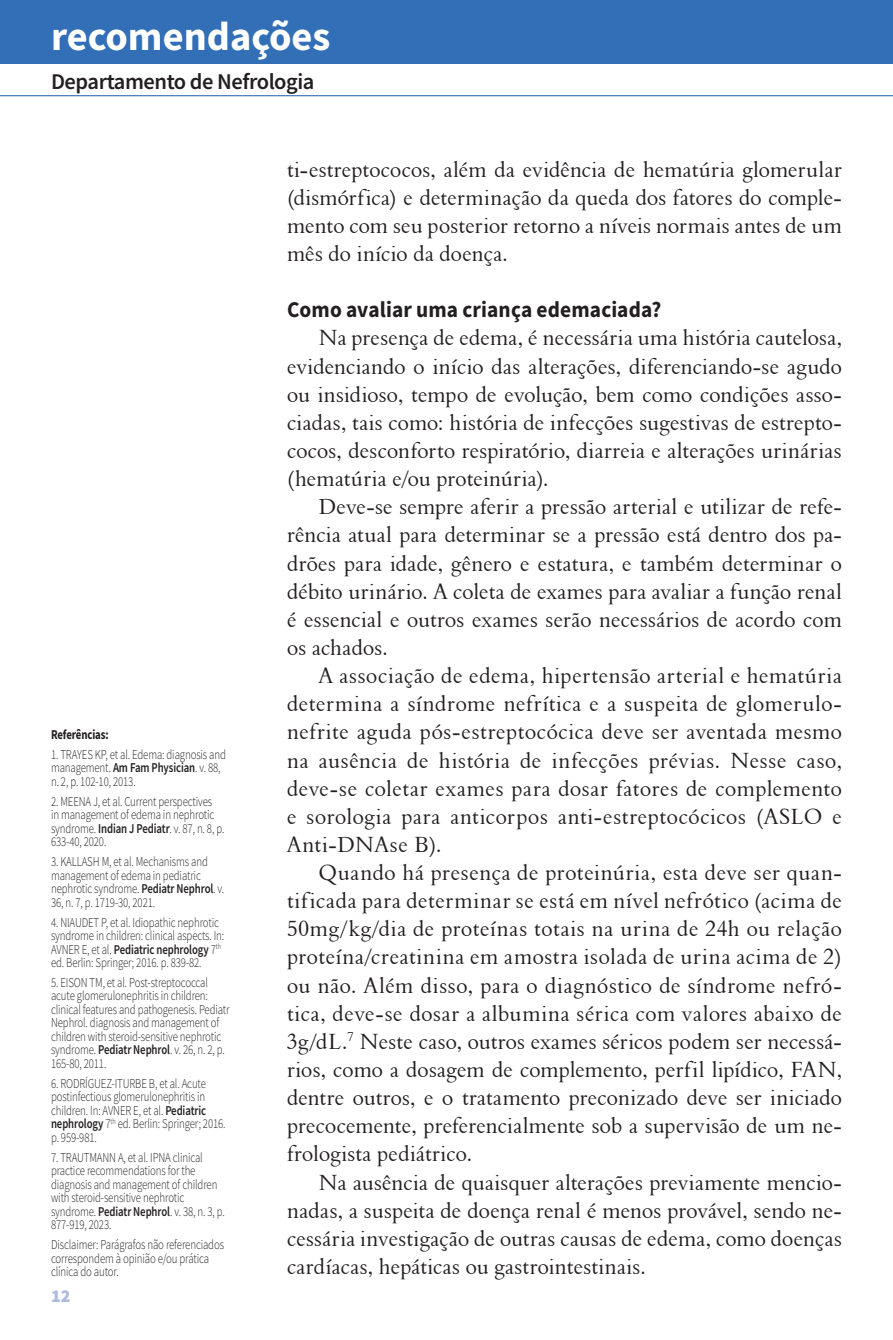
<style>
.page{position:relative;width:893px;height:1340px;background:#fff}
.page>*{position:absolute;margin:0;border:0;box-sizing:border-box;transform-origin:0 0}
.t1{font:700 40.5px "Source Sans Pro";color:#fff}
.texto{font:22.5px/28.1px "Aldine 401 BT Roman A";letter-spacing:.015em;color:#231f20;text-align:justify;scale:.95 1}
.texto-2{font:700 22.5px "Source Sans Pro";letter-spacing:.005em;color:#231f20;scale:.95 1}
.t2{font:600 22.5px "Source Sans Pro";letter-spacing:-.02em;color:#231f20}
.t3{font:900 18px "Source Sans Pro";color:#aebade}
.t4{font:300 13.5px/13.5px "Source Sans Pro";letter-spacing:-.01em;color:#231f20;scale:.8 1}
.t5{font:700 13.5px "Source Sans Pro";letter-spacing:-.01em;color:#231f20;scale:.8 1}
.s1{font-weight:600}
</style>
<div class="page">
<div style="left:0;top:0;width:893px;height:64px;background:#326fb7"></div>
<hr style="left:0;top:95px;width:893px;height:1px;background:#326fb7">
<p class="t1" style="left:51px;top:10px;width:281px">recomendações</p>
<p class="t2" style="left:51px;top:66px;width:265px">Departamento de Nefrologia</p>
<p class="t5" style="left:51px;top:725px;width:74px">Referências:</p>
<p class="t4" style="left:51px;top:747px;width:220px">1. TRAYES KP, et al. Edema: diagnosis and management. <span class="s1">Am Fam Physician</span>. v. 88, n. 2, p. 102-10, 2013.</p>
<p class="t4" style="left:51px;top:794px;width:218px">2. MEENA J, et al. Current perspectives<br>in management of edema in nephrotic syndrome. <span class="s1">Indian J Pediatr</span>. v. 87, n. 8, p.<br>633-40, 2020.</p>
<p class="t4" style="left:51px;top:854px;width:218px">3. KALLASH M, et al. Mechanisms and management of edema in pediatric nephrotic syndrome. <span class="s1">Pediatr Nephrol</span>. v.<br>36, n. 7, p. 1719-30, 2021.</p>
<p class="t4" style="left:51px;top:915px;width:218px">4. NIAUDET P, et al. Idiopathic nephrotic syndrome in children: clinical aspects. In:<br>AVNER E, et al. <span class="s1">Pediatric nephrology</span> 7<sup>th </sup>ed. Berlin: Springer; 2016. p. 839-82.</p>
<p class="t4" style="left:51px;top:975px;width:225px">5. EISON TM, et al. Post-streptococcal acute glomerulonephritis in children: clinical features and pathogenesis. Pediatr Nephrol. diagnosis and management of children with steroid-sensitive nephrotic syndrome. <span class="s1">Pediatr Nephrol</span>. v. 26, n. 2, p.<br>165-80, 2011.</p>
<p class="t4" style="left:51px;top:1076px;width:220px">6. RODRÍGUEZ-ITURBE B, et al. Acute postinfectious glomerulonephritis in children. In: AVNER E, et al. <span class="s1">Pediatric nephrology</span> 7<sup>th</sup> ed. Berlin: Springer; 2016. p. 959-981.</p>
<p class="t4" style="left:51px;top:1150px;width:219px">7. TRAUTMANN A, et al. IPNA clinical practice recommendations for the diagnosis and management of children with steroid-sensitive nephrotic syndrome. <span class="s1">Pediatr Nephrol</span>. v. 38, n. 3, p.<br>877-919, 2023.</p>
<p class="t4" style="left:51px;top:1237px;width:218px">Disclaimer: Parágrafos não referenciados correspondem à opinião e/ou prática clínica do autor.</p>
<p class="t3" style="left:51px;top:1283px;width:21px">12</p>
<p class="texto" style="left:287px;top:155px;width:586px">ti-estreptococos, além da evidência de hematúria glomerular (dismórfica) e determinação da queda dos fatores do comple&shy;mento com seu posterior retorno a níveis normais antes de um mês do início da doença.</p>
<p class="texto-2" style="left:287px;top:294px;width:396px">Como avaliar uma criança edemaciada?</p>
<p class="texto" style="left:287px;top:323px;width:586px;text-indent:32px">Na presença de edema, é necessária uma história cautelosa, evidenciando o início das alterações, diferenciando-se agudo ou insidioso, tempo de evolução, bem como condições asso&shy;ciadas, tais como: história de infecções sugestivas de estrepto&shy;cocos, desconforto respiratório, diarreia e alterações urinárias (hematúria e/ou proteinúria).</p>
<p class="texto" style="left:287px;top:492px;width:586px;text-indent:32px">Deve-se sempre aferir a pressão arterial e utilizar de refe&shy;rência atual para determinar se a pressão está dentro dos pa&shy;drões para idade, gênero e estatura, e também determinar o débito urinário. A coleta de exames para avaliar a função renal é essencial e outros exames serão necessários de acordo com os achados.</p>
<p class="texto" style="left:287px;top:661px;width:586px;text-indent:32px">A associação de edema, hipertensão arterial e hematúria determina a síndrome nefrítica e a suspeita de glomerulo&shy;nefrite aguda pós-estreptocócica deve ser aventada mesmo na ausência de história de infecções prévias. Nesse caso, deve-se coletar exames para dosar fatores de complemento e sorologia para anticorpos anti-estreptocócicos (ASLO e Anti-DNAse B).</p>
<p class="texto" style="left:287px;top:858px;width:586px;text-indent:32px">Quando há presença de proteinúria, esta deve ser quan&shy;tificada para determinar se está em nível nefrótico (acima de 50mg/kg/dia de proteínas totais na urina de 24h ou relação proteína/creatinina em amostra isolada de urina acima de 2) ou não. Além disso, para o diagnóstico de síndrome nefró&shy;tica, deve-se dosar a albumina sérica com valores abaixo de 3g/dL.<sup>7</sup> Neste caso, outros exames séricos podem ser necessá&shy;rios, como a dosagem de complemento, perfil lipídico, FAN, dentre outros, e o tratamento preconizado deve ser iniciado precocemente, preferencialmente sob a supervisão de um ne&shy;frologista pediátrico.</p>
<p class="texto" style="left:287px;top:1167px;width:586px;text-indent:32px">Na ausência de quaisquer alterações previamente mencio&shy;nadas, a suspeita de doença renal é menos provável, sendo ne&shy;cessária investigação de outras causas de edema, como doenças cardíacas, hepáticas ou gastrointestinais.</p>
</div>
